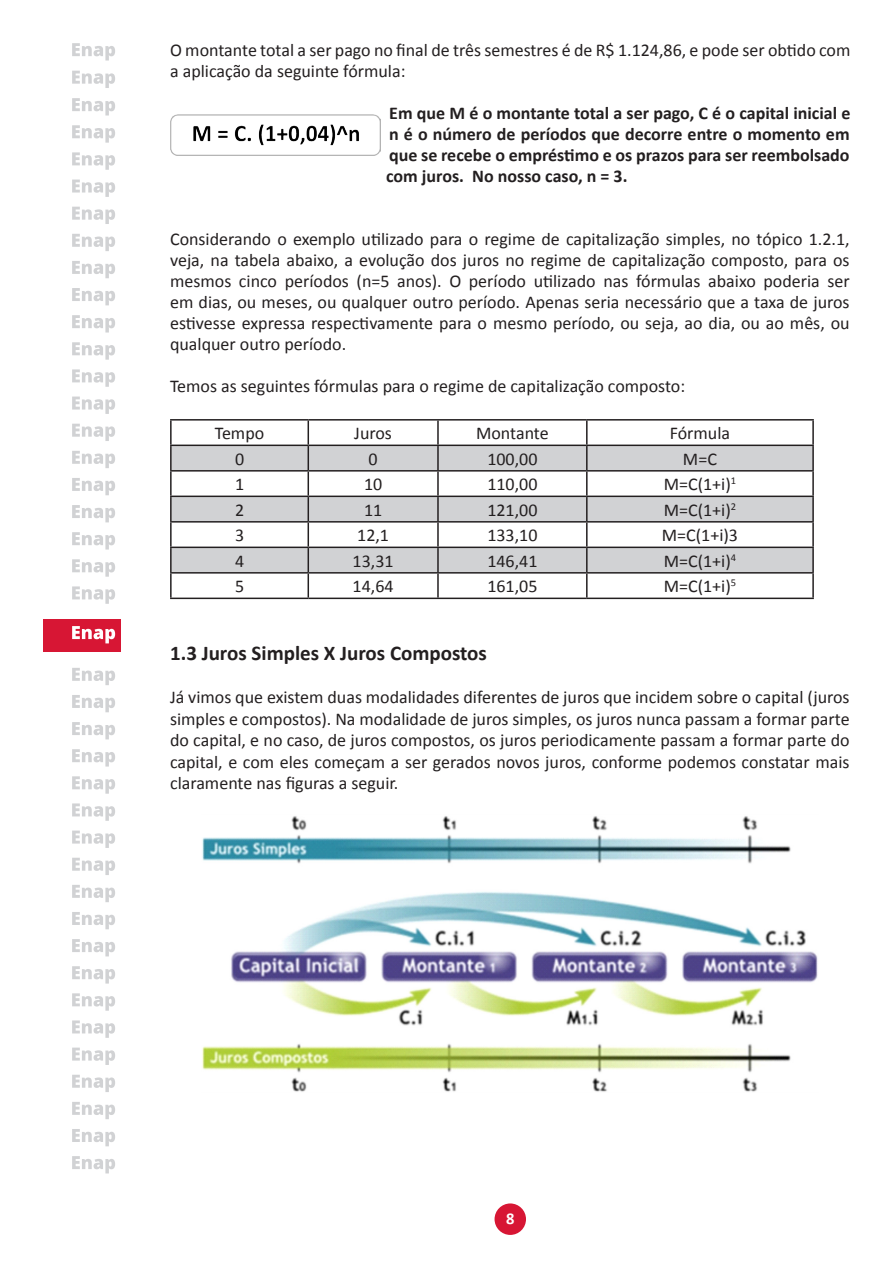
<style>
.page{position:relative;width:893px;height:1263px;background:#fff}
.page>*{position:absolute;margin:0;border:0;box-sizing:border-box;transform-origin:0 0}
.Sub_titulo{font:700 21px "Calibri";color:#231f20}
.texto{font:18px/21px "Calibri";color:#231f20;text-align:justify}
.texto-2{font:700 18px/21px "Calibri";color:#231f20;text-align:justify}
.t1{font:700 16.5px "Calibri";color:#fff}
</style>
<div class="page">
<div style="left:495px;top:1203px;width:31px;height:32px;background:#d71634;border-radius:50%"></div>
<div style="left:44px;top:619px;width:77px;height:32px;background:#d71634"></div>
<svg style="left:72px;top:626px;width:43px;height:17px"></svg>
<svg style="left:72px;top:98px;width:43px;height:17px"></svg>
<svg style="left:72px;top:125px;width:43px;height:18px"></svg>
<svg style="left:72px;top:152px;width:43px;height:18px"></svg>
<svg style="left:72px;top:180px;width:43px;height:17px"></svg>
<svg style="left:72px;top:207px;width:43px;height:17px"></svg>
<svg style="left:72px;top:234px;width:43px;height:17px"></svg>
<svg style="left:72px;top:261px;width:43px;height:17px"></svg>
<svg style="left:72px;top:288px;width:43px;height:17px"></svg>
<svg style="left:72px;top:315px;width:43px;height:17px"></svg>
<svg style="left:72px;top:342px;width:43px;height:18px"></svg>
<svg style="left:72px;top:369px;width:43px;height:18px"></svg>
<svg style="left:72px;top:397px;width:43px;height:17px"></svg>
<svg style="left:72px;top:424px;width:43px;height:17px"></svg>
<svg style="left:72px;top:451px;width:43px;height:17px"></svg>
<svg style="left:72px;top:478px;width:43px;height:17px"></svg>
<svg style="left:72px;top:505px;width:43px;height:17px"></svg>
<svg style="left:72px;top:532px;width:43px;height:17px"></svg>
<svg style="left:72px;top:559px;width:43px;height:18px"></svg>
<svg style="left:72px;top:586px;width:43px;height:18px"></svg>
<svg style="left:72px;top:668px;width:43px;height:17px"></svg>
<svg style="left:72px;top:695px;width:43px;height:17px"></svg>
<svg style="left:72px;top:722px;width:43px;height:17px"></svg>
<svg style="left:72px;top:749px;width:43px;height:17px"></svg>
<svg style="left:72px;top:776px;width:43px;height:18px"></svg>
<svg style="left:72px;top:803px;width:43px;height:18px"></svg>
<svg style="left:72px;top:830px;width:43px;height:18px"></svg>
<svg style="left:72px;top:858px;width:43px;height:17px"></svg>
<svg style="left:72px;top:885px;width:43px;height:17px"></svg>
<svg style="left:72px;top:912px;width:43px;height:17px"></svg>
<svg style="left:72px;top:939px;width:43px;height:17px"></svg>
<svg style="left:72px;top:966px;width:43px;height:17px"></svg>
<svg style="left:72px;top:993px;width:43px;height:18px"></svg>
<svg style="left:72px;top:1020px;width:43px;height:18px"></svg>
<svg style="left:72px;top:1047px;width:43px;height:18px"></svg>
<svg style="left:72px;top:1075px;width:43px;height:17px"></svg>
<svg style="left:72px;top:1102px;width:43px;height:17px"></svg>
<svg style="left:72px;top:1129px;width:43px;height:17px"></svg>
<svg style="left:72px;top:1156px;width:43px;height:17px"></svg>
<svg style="left:72px;top:71px;width:43px;height:17px"></svg>
<svg style="left:72px;top:43px;width:43px;height:18px"></svg>
<img style="left:170px;top:115px;width:211px;height:41px">
<svg style="left:172px;top:446px;width:640px;height:126px;fill:#d1d2d4"></svg>
<hr style="left:170px;top:419px;width:138px;height:2px;background:#231f20">
<hr style="left:170px;top:421px;width:2px;height:24px;background:#231f20">
<hr style="left:308px;top:419px;width:130px;height:2px;background:#231f20">
<hr style="left:438px;top:419px;width:149px;height:2px;background:#231f20">
<hr style="left:437px;top:421px;width:2px;height:24px;background:#231f20">
<hr style="left:587px;top:419px;width:227px;height:2px;background:#231f20">
<hr style="left:586px;top:421px;width:2px;height:24px;background:#231f20">
<hr style="left:812px;top:421px;width:2px;height:24px;background:#231f20">
<hr style="left:170px;top:445px;width:138px;height:1px;background:#231f20">
<hr style="left:170px;top:446px;width:2px;height:24px;background:#231f20">
<hr style="left:308px;top:445px;width:130px;height:1px;background:#231f20">
<hr style="left:438px;top:445px;width:149px;height:1px;background:#231f20">
<hr style="left:437px;top:446px;width:2px;height:24px;background:#231f20">
<hr style="left:587px;top:445px;width:227px;height:1px;background:#231f20">
<hr style="left:586px;top:446px;width:2px;height:24px;background:#231f20">
<hr style="left:812px;top:446px;width:2px;height:24px;background:#231f20">
<hr style="left:170px;top:470px;width:138px;height:2px;background:#231f20">
<hr style="left:170px;top:472px;width:2px;height:24px;background:#231f20">
<hr style="left:308px;top:470px;width:130px;height:2px;background:#231f20">
<hr style="left:438px;top:470px;width:149px;height:2px;background:#231f20">
<hr style="left:437px;top:472px;width:2px;height:24px;background:#231f20">
<hr style="left:587px;top:470px;width:227px;height:2px;background:#231f20">
<hr style="left:586px;top:472px;width:2px;height:24px;background:#231f20">
<hr style="left:812px;top:472px;width:2px;height:24px;background:#231f20">
<hr style="left:170px;top:496px;width:138px;height:1px;background:#231f20">
<hr style="left:170px;top:497px;width:2px;height:24px;background:#231f20">
<hr style="left:308px;top:496px;width:130px;height:1px;background:#231f20">
<hr style="left:438px;top:496px;width:149px;height:1px;background:#231f20">
<hr style="left:437px;top:497px;width:2px;height:24px;background:#231f20">
<hr style="left:587px;top:496px;width:227px;height:1px;background:#231f20">
<hr style="left:586px;top:497px;width:2px;height:24px;background:#231f20">
<hr style="left:812px;top:497px;width:2px;height:24px;background:#231f20">
<hr style="left:170px;top:521px;width:138px;height:2px;background:#231f20">
<hr style="left:170px;top:523px;width:2px;height:24px;background:#231f20">
<hr style="left:308px;top:521px;width:130px;height:2px;background:#231f20">
<hr style="left:438px;top:521px;width:149px;height:2px;background:#231f20">
<hr style="left:437px;top:523px;width:2px;height:24px;background:#231f20">
<hr style="left:587px;top:521px;width:227px;height:2px;background:#231f20">
<hr style="left:586px;top:523px;width:2px;height:24px;background:#231f20">
<hr style="left:812px;top:523px;width:2px;height:24px;background:#231f20">
<hr style="left:170px;top:547px;width:138px;height:1px;background:#231f20">
<hr style="left:170px;top:548px;width:2px;height:24px;background:#231f20">
<hr style="left:308px;top:547px;width:130px;height:1px;background:#231f20">
<hr style="left:438px;top:547px;width:149px;height:1px;background:#231f20">
<hr style="left:437px;top:548px;width:2px;height:24px;background:#231f20">
<hr style="left:587px;top:547px;width:227px;height:1px;background:#231f20">
<hr style="left:586px;top:548px;width:2px;height:24px;background:#231f20">
<hr style="left:812px;top:548px;width:2px;height:24px;background:#231f20">
<hr style="left:170px;top:572px;width:138px;height:2px;background:#231f20">
<hr style="left:170px;top:574px;width:2px;height:24px;background:#231f20">
<hr style="left:308px;top:572px;width:130px;height:2px;background:#231f20">
<svg style="left:308px;top:421px;width:1px;height:177px"></svg>
<hr style="left:438px;top:572px;width:149px;height:2px;background:#231f20">
<hr style="left:437px;top:574px;width:2px;height:24px;background:#231f20">
<hr style="left:587px;top:572px;width:227px;height:2px;background:#231f20">
<hr style="left:586px;top:574px;width:2px;height:24px;background:#231f20">
<hr style="left:812px;top:574px;width:2px;height:24px;background:#231f20">
<hr style="left:170px;top:598px;width:138px;height:1px;background:#231f20">
<hr style="left:308px;top:598px;width:130px;height:1px;background:#231f20">
<hr style="left:438px;top:598px;width:149px;height:1px;background:#231f20">
<hr style="left:587px;top:598px;width:227px;height:1px;background:#231f20">
<img style="left:202px;top:816px;width:616px;height:276px">
<p class="texto" style="left:170px;top:40px;width:682px">O montante total a ser pago no final de três semestres é de R$ 1.124,86, e pode ser obtido com a aplicação da seguinte fórmula:</p>
<p class="texto-2" style="left:386px;top:103px;width:466px">Em que M é o montante total a ser pago, C é o capital inicial e n é o número de períodos que decorre entre o momento em que se recebe o empréstimo e os prazos para ser reembolsado com juros. No nosso caso, n = 3.</p>
<p class="texto" style="left:170px;top:229px;width:681px">Considerando o exemplo utilizado para o regime de capitalização simples, no tópico 1.2.1, veja, na tabela abaixo, a evolução dos juros no regime de capitalização composto, para os mesmos cinco períodos (n=5 anos). O período utilizado nas fórmulas abaixo poderia ser em dias, ou meses, ou qualquer outro período. Apenas seria necessário que a taxa de juros estivesse expressa respectivamente para o mesmo período, ou seja, ao dia, ou ao mês, ou qualquer outro período.</p>
<p class="texto" style="left:170px;top:376px;width:517px">Temos as seguintes fórmulas para o regime de capitalização composto:</p>
<p class="texto" style="left:215px;top:423px;width:51px">Tempo</p>
<p class="texto" style="left:354px;top:423px;width:39px">Juros</p>
<p class="texto" style="left:476px;top:423px;width:74px">Montante</p>
<p class="texto" style="left:670px;top:423px;width:62px">Fórmula</p>
<p class="texto" style="left:235px;top:448px;width:11px">0</p>
<p class="texto" style="left:369px;top:448px;width:11px">0</p>
<p class="texto" style="left:487px;top:448px;width:52px">100,00</p>
<p class="texto" style="left:683px;top:448px;width:35px">M=C</p>
<p class="texto" style="left:235px;top:474px;width:11px">1</p>
<p class="texto" style="left:364px;top:474px;width:20px">10</p>
<p class="texto" style="left:487px;top:474px;width:52px">110,00</p>
<p class="texto" style="left:664px;top:474px;width:74px">M=C(1+i)<sup>1</sup></p>
<p class="texto" style="left:235px;top:499px;width:11px">2</p>
<p class="texto" style="left:364px;top:499px;width:20px">11</p>
<p class="texto" style="left:487px;top:499px;width:52px">121,00</p>
<p class="texto" style="left:664px;top:499px;width:74px">M=C(1+i)<sup>2</sup></p>
<p class="texto" style="left:235px;top:525px;width:11px">3</p>
<p class="texto" style="left:357px;top:525px;width:33px">12,1</p>
<p class="texto" style="left:487px;top:525px;width:52px">133,10</p>
<p class="texto" style="left:662px;top:525px;width:78px">M=C(1+i)3</p>
<p class="texto" style="left:235px;top:550px;width:11px">4</p>
<p class="texto" style="left:353px;top:550px;width:43px">13,31</p>
<p class="texto" style="left:487px;top:550px;width:52px">146,41</p>
<p class="texto" style="left:664px;top:550px;width:74px">M=C(1+i)<sup>4</sup></p>
<p class="texto" style="left:235px;top:576px;width:11px">5</p>
<p class="texto" style="left:353px;top:576px;width:43px">14,64</p>
<p class="texto" style="left:487px;top:576px;width:52px">161,05</p>
<p class="texto" style="left:664px;top:576px;width:74px">M=C(1+i)<sup>5</sup></p>
<p class="Sub_titulo" style="left:170px;top:639px;width:318px">1.3 Juros Simples X Juros Compostos</p>
<p class="texto" style="left:170px;top:686px;width:681px;line-height:21.6px">Já vimos que existem duas modalidades diferentes de juros que incidem sobre o capital (juros simples e compostos). Na modalidade de juros simples, os juros nunca passam a formar parte do capital, e no caso, de juros compostos, os juros periodicamente passam a formar parte do capital, e com eles começam a ser gerados novos juros, conforme podemos constatar mais claramente nas figuras a seguir.</p>
<p class="t1" style="left:506px;top:1208px;width:10px">8</p>
</div>
